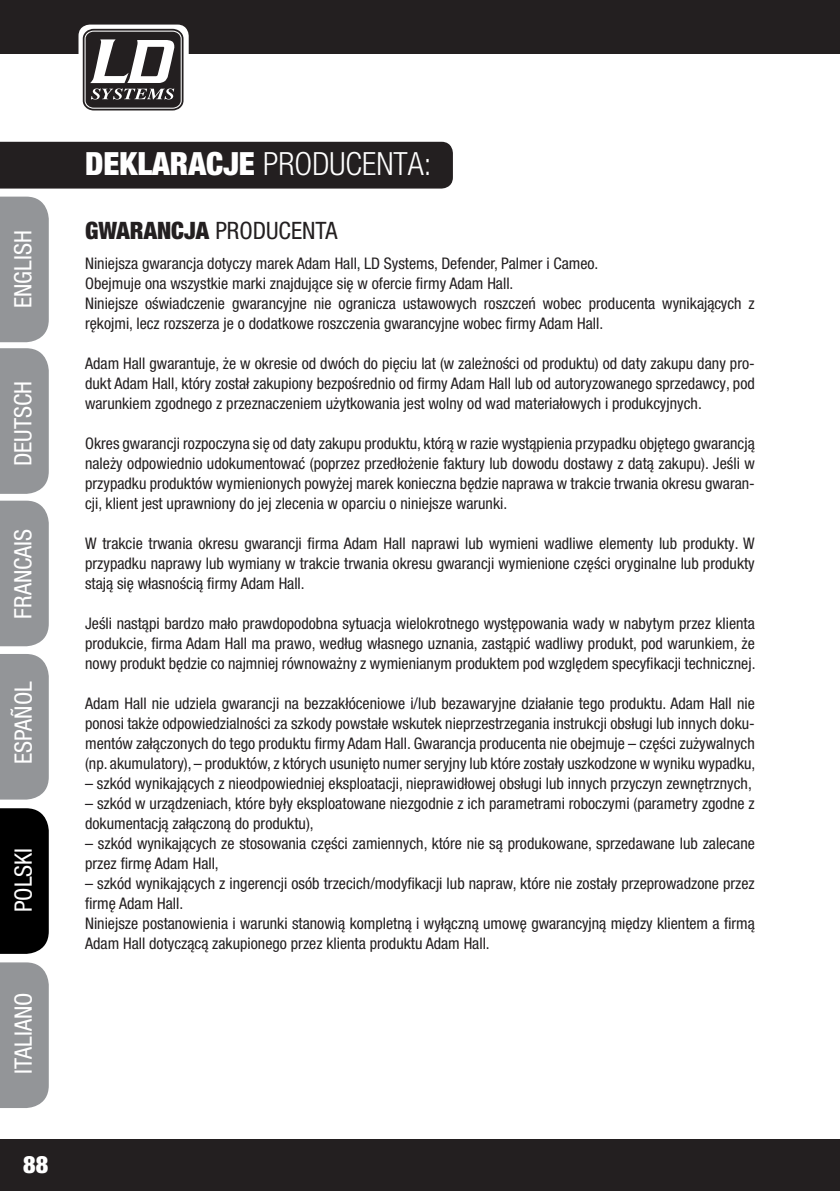
<style>
.page{position:relative;width:840px;height:1191px;background:#fff}
.page>*{position:absolute;margin:0;border:0;box-sizing:border-box;transform-origin:0 0}
.t1{font:900 condensed 32px "Helvetica Neue LT Pro";color:#fff}
.t2{font:300 condensed 32px "Helvetica Neue LT Pro";color:#fff}
.t3{font:condensed 24px "Helvetica Neue LT Std";color:#fff}
.t4{font:condensed 24px "Helvetica Neue LT Pro";color:#231f20}
.t5{font:900 condensed 24px "Helvetica Neue LT Std";color:#fff}
.t6{font:condensed 16px/20px "Helvetica Neue LT Pro";color:#231f20;text-align:justify}
.s1{font-weight:300}
.s2{font-weight:900}
</style>
<div class="page">
<div style="left:0;top:1138px;width:839px;height:53px;background:#231f20"></div>
<div style="left:0;top:0;width:839px;height:54px;background:#231f20"></div>
<svg style="left:78px;top:25px;width:111px;height:91px"></svg>
<svg style="left:83px;top:29px;width:100px;height:81px"></svg>
<div style="left:0;top:348px;width:49px;height:146px;background:#939598"></div>
<div style="left:0;top:197px;width:49px;height:145px;background:#939598"></div>
<div style="left:0;top:654px;width:49px;height:145px;background:#939598"></div>
<div style="left:0;top:500px;width:49px;height:146px;background:#939598"></div>
<div style="left:0;top:808px;width:49px;height:146px;background:#000"></div>
<div style="left:0;top:962px;width:49px;height:146px;background:#939598"></div>
<div style="left:0;top:142px;width:452px;height:47px;background:#231f20"></div>
<h2 class="t3" style="left:9px;top:308px;width:79px;rotate:-90deg">ENGLISH</h2>
<h2 class="t3" style="left:9px;top:466px;width:87px;rotate:-90deg">DEUTSCH</h2>
<h2 class="t3" style="left:9px;top:618px;width:91px;rotate:-90deg">FRANCAIS</h2>
<h2 class="t3" style="left:9px;top:764px;width:83px;rotate:-90deg">español</h2>
<h2 class="t3" style="left:9px;top:905px;width:91px;rotate:-90deg">FRANCAIS</h2>
<h2 class="t3" style="left:9px;top:912px;width:66px;rotate:-90deg">POLSKI</h2>
<h2 class="t3" style="left:9px;top:1078px;width:91px;rotate:-90deg">FRANCAIS</h2>
<h2 class="t3" style="left:9px;top:1073px;width:80px;rotate:-90deg">ITALIANO</h2>
<h2 class="t5" style="left:23px;top:1149px;width:26px">88</h2>
<h1 class="t1" style="left:85px;top:145px;width:277px">DEKLARACJE <span class="s1">PRO DUCENTA</span></h1>
<h1 class="t2" style="left:423px;top:146px;width:9px">:</h1>
<h2 class="t4" style="left:85px;top:216px;width:253px"><span class="s2">GWARANCJA</span> PRODUCENTA</h2>
<p class="t6" style="left:85px;top:253px;width:671px;text-align:left">Niniejsza gwarancja dotyczy marek Adam Hall, LD Systems, Defender, Palmer i Cameo.<br>Obejmuje ona wszystkie marki znajdujące się w ofercie firmy Adam Hall.<br>Niniejsze oświadczenie gwarancyjne nie ogranicza ustawowych roszczeń wobec producenta wynikających z rękojmi, lecz rozszerza je o dodatkowe roszczenia gwarancyjne wobec firmy Adam Hall.</p>
<p class="t6" style="left:85px;top:353px;width:671px">Adam Hall gwarantuje, że w okresie od dwóch do pięciu lat (w zależności od produktu) od daty zakupu dany pro&shy;dukt Adam Hall, który został zakupiony bezpośrednio od firmy Adam Hall lub od autoryzowanego sprzedawcy, pod warunkiem zgodnego z przeznaczeniem użytkowania jest wolny od wad materiałowych i produkcyjnych.</p>
<p class="t6" style="left:85px;top:433px;width:671px">Okres gwarancji rozpoczyna się od daty zakupu produktu, którą w razie wystąpienia przypadku objętego gwarancją należy odpowiednio udokumentować (poprzez przedłożenie faktury lub dowodu dostawy z datą zakupu). Jeśli w przypadku produktów wymienionych powyżej marek konieczna będzie naprawa w trakcie trwania okresu gwaran&shy;cji, klient jest uprawniony do jej zlecenia w oparciu o niniejsze warunki.</p>
<p class="t6" style="left:85px;top:533px;width:670px">W trakcie trwania okresu gwarancji firma Adam Hall naprawi lub wymieni wadliwe elementy lub produkty. W przypadku naprawy lub wymiany w trakcie trwania okresu gwarancji wymienione części oryginalne lub produkty stają się własnością firmy Adam Hall.</p>
<p class="t6" style="left:85px;top:613px;width:671px">Jeśli nastąpi bardzo mało prawdopodobna sytuacja wielokrotnego występowania wady w nabytym przez klienta produkcie, firma Adam Hall ma prawo, według własnego uznania, zastąpić wadliwy produkt, pod warunkiem, że nowy produkt będzie co najmniej równoważny z wymienianym produktem pod względem specyfikacji technicznej.</p>
<p class="t6" style="left:85px;top:693px;width:671px">Adam Hall nie udziela gwarancji na bezzakłóceniowe i/lub bezawaryjne działanie tego produktu. Adam Hall nie ponosi także odpowiedzialności za szkody powstałe wskutek nieprzestrzegania instrukcji obsługi lub innych doku&shy;mentów załączonych do tego produktu firmy Adam Hall. Gwarancja producenta nie obejmuje – części zużywalnych (np. akumulatory), – produktów, z których usunięto numer seryjny lub które zostały uszkodzone w wyniku wypadku,</p>
<p class="t6" style="left:85px;top:773px;width:668px">– szkód wynikających z nieodpowiedniej eksploatacji, nieprawidłowej obsługi lub innych przyczyn zewnętrznych,</p>
<p class="t6" style="left:85px;top:793px;width:670px">– szkód w urządzeniach, które były eksploatowane niezgodnie z ich parametrami roboczymi (parametry zgodne z dokumentacją załączoną do produktu),</p>
<p class="t6" style="left:85px;top:833px;width:671px">– szkód wynikających ze stosowania części zamiennych, które nie są produkowane, sprzedawane lub zalecane przez firmę Adam Hall,</p>
<p class="t6" style="left:85px;top:873px;width:671px;text-align:left">– szkód wynikających z ingerencji osób trzecich/modyfikacji lub napraw, które nie zostały przeprowadzone przez firmę Adam Hall.<br>Niniejsze postanowienia i warunki stanowią kompletną i wyłączną umowę gwarancyjną między klientem a firmą Adam Hall dotyczącą zakupionego przez klienta produktu Adam Hall.</p>
</div>
